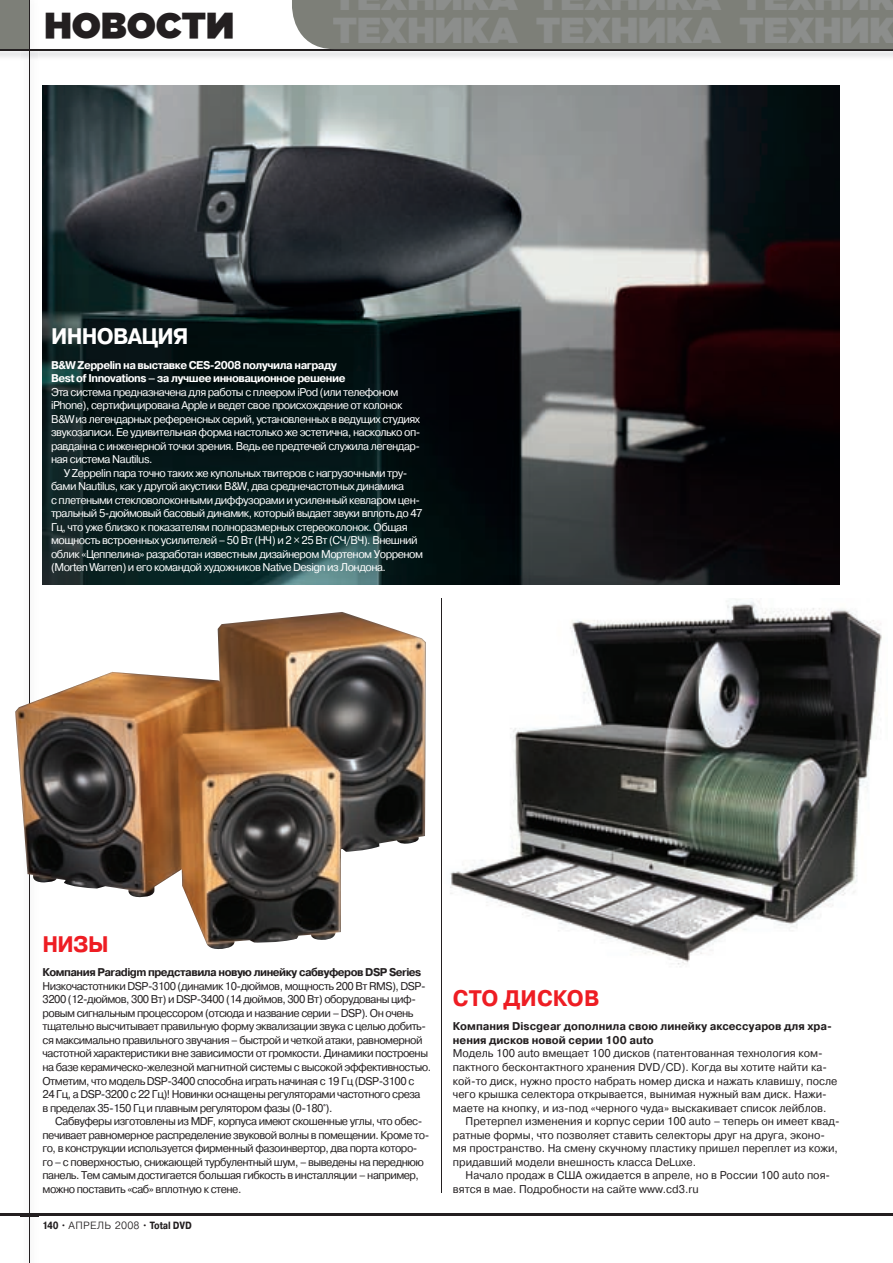
<style>
.page{position:relative;width:893px;height:1263px;background:#fff}
.page>*{position:absolute;margin:0;border:0;box-sizing:border-box;transform-origin:0 0}
.t1{font:36px "GL Gotham Ultra";color:#231f20}
.t2{font:700 22.5px "Pragmatica";letter-spacing:-.005em;color:#ee1d23;scale:.95 1}
.t3{font:700 22.5px "Pragmatica";letter-spacing:-.035em;color:#fff;scale:.95 1}
.t4{font:11.25px/13.5px "Pragmatica";letter-spacing:-.045em;color:#231f20}
.t5{font:11.25px/13.5px "Pragmatica";letter-spacing:-.045em;color:#fff}
.t6{font:11.25px "Pragmatica";color:#231f20}
.t7{font:700 11.25px/13.5px "Pragmatica";letter-spacing:-.045em;color:#fff}
.t8{font:700 11.25px/13.5px "Pragmatica";color:#231f20}
.t9{font:700 11.25px "Pragmatica";letter-spacing:-.045em;color:#231f20}
.t10{font:300 10.5px "Pragmatica";letter-spacing:.03em;color:#231f20}
.s1{font-family:"Pragmatica Cond";font-weight:700}
</style>
<div class="page">
<hr style="left:0;top:49px;width:893px;height:2px;background:#231f20">
<hr style="left:0;top:1213px;width:893px;height:3px;background:#231f20">
<div style="left:292px;top:0;width:601px;height:49px;background:#7d7f78"></div>
<div style="left:333px;top:0;width:560px;height:10px;background:#7d7f78"></div>
<div style="left:333px;top:17px;width:560px;height:26px;background:#7d7f78"></div>
<hr style="left:29px;top:0;width:1px;height:1263px;background:#231f20">
<div style="left:0;top:0;width:29px;height:49px;background:#7d7f78"></div>
<img style="left:450px;top:599px;width:432px;height:366px">
<img style="left:43px;top:85px;width:796px;height:500px">
<img style="left:15px;top:612px;width:411px;height:337px">
<hr style="left:441px;top:598px;width:1px;height:594px;background:#231f20">
<h1 class="t1" style="left:45px;top:5px;width:191px">НОВОСТИ</h1>
<h2 class="t3" style="left:51px;top:322px;width:146px">ИННОВАЦИЯ</h2>
<p class="t7" style="left:51px;top:358px;width:296px">B&amp;W Zeppelin на выставке CES-2008 получила награду<br>Best of Innovations – за лучшее инновационное решение</p>
<p class="t5" style="left:51px;top:385px;width:371px">Эта система предназначена для работы с плеером iPod (или телефоном iPhone), сертифицирована Apple и ведет свое происхождение от колонок B&amp;W из легендарных референсных серий, установленных в ведущих студиях звукозаписи. Ее удивительная форма настолько же эстетична, насколько оп&shy;равданна с инженерной точки зрения. Ведь ее предтечей служила легендар&shy;ная система Nautilus.</p>
<p class="t5" style="left:51px;top:466px;width:374px;text-indent:13px">У Zeppelin пара точно таких же купольных твитеров с нагрузочными тру&shy;бами Nautilus, как у другой акустики B&amp;W, два среднечастотных динамика<br>с плетеными стекловолоконными диффузорами и усиленный кевларом цен&shy;тральный 5-дюймовый басовый динамик, который выдает звуки вплоть до 47<br>Гц, что уже близко к показателям полноразмерных стереоколонок. Общая мощность встроенных усилителей – 50 Вт (НЧ) и 2 × 25 Вт (СЧ / ВЧ). Внешний облик «Цеппелина» разработан известным дизайнером Мортеном Уорреном (Morten Warren) и его командой художников Native Design из Лондона.</p>
<h2 class="t2" style="left:43px;top:929px;width:71px">НИЗЫ</h2>
<p class="t9" style="left:43px;top:965px;width:380px">Компания Paradigm представила новую линейку сабвуферов DSP Series</p>
<p class="t4" style="left:43px;top:979px;width:390px">Низкочастотники DSP-3100 (динамик 10-дюймов, мощность 200 Вт RMS), DSP-3200 (12-дюймов, 300 Вт) и DSP-3400 (14 дюймов, 300 Вт) оборудованы циф&shy;ровым сигнальным процессором (отсюда и название серии – DSP). Он очень тщательно высчитывает правильную форму эквализации звука с целью добить&shy;ся максимально правильного звучания – быстрой и четкой атаки, равномерной частотной характеристики вне зависимости от громкости. Динамики построены на базе керамическо-железной магнитной системы с высокой эффективностью.<br>Отметим, что модель DSP-3400 способна играть начиная с 19 Гц (DSP-3100 c<br>24 Гц, а DSP-3200 с 22 Гц)! Новинки оснащены регуляторами частотного среза<br>в пределах 35-150 Гц и плавным регулятором фазы (0-180°).</p>
<p class="t4" style="left:43px;top:1114px;width:388px;text-indent:13px">Сабвуферы изготовлены из MDF, корпуса имеют скошенные углы, что обес&shy;печивает равномерное распределение звуковой волны в помещении. Кроме то&shy;го, в конструкции используется фирменный фазоинвертор, два порта которо&shy;го – с поверхностью, снижающей турбулентный шум, – выведены на переднюю панель. Тем самым достигается большая гибкость в инсталляции – например, можно поставить «саб» вплотную к стене.</p>
<p class="t10" style="left:43px;top:1219px;width:151px"><span class="s1">140</span> • АПРЕЛЬ 2008 • <span class="s1">Total DVD</span></p>
<h2 class="t2" style="left:453px;top:983px;width:156px">СТО ДИСКОВ</h2>
<p class="t8" style="left:453px;top:1020px;width:381px">Компания Discgear дополнила свою линейку аксессуаров для хра&shy;нения дисков новой серии 100 auto</p>
<p class="t6" style="left:453px;top:1047px;width:371px">Модель 100 auto вмещает 100 дисков (патентованная технология ком-</p>
<p class="t6" style="left:453px;top:1060px;width:376px">пактного бесконтактного хранения DVD / CD). Когда вы хотите найти ка-</p>
<p class="t6" style="left:453px;top:1074px;width:386px">кой-то диск, нужно просто набрать номер диска и нажать клавишу, после</p>
<p class="t6" style="left:453px;top:1087px;width:375px">чего крышка селектора открывается, вынимая нужный вам диск. Нажи-</p>
<p class="t6" style="left:453px;top:1101px;width:375px">маете на кнопку, и из-под «черного чуда» выскакивает список лейблов.</p>
<p class="t6" style="left:466px;top:1114px;width:376px">Претерпел изменения и корпус серии 100 auto – теперь он имеет квад-</p>
<p class="t6" style="left:453px;top:1128px;width:374px">ратные формы, что позволяет ставить селекторы друг на друга, эконо-</p>
<p class="t6" style="left:453px;top:1141px;width:387px">мя пространство. На смену скучному пластику пришел переплет из кожи,</p>
<p class="t6" style="left:453px;top:1155px;width:245px">придавший модели внешность класса DeLuxe.</p>
<p class="t6" style="left:466px;top:1168px;width:366px">Начало продаж в США ожидается в апреле, но в России 100 auto поя-</p>
<p class="t6" style="left:453px;top:1182px;width:247px">вятся в мае. Подробности на сайте www.cd3.ru</p>
</div>
